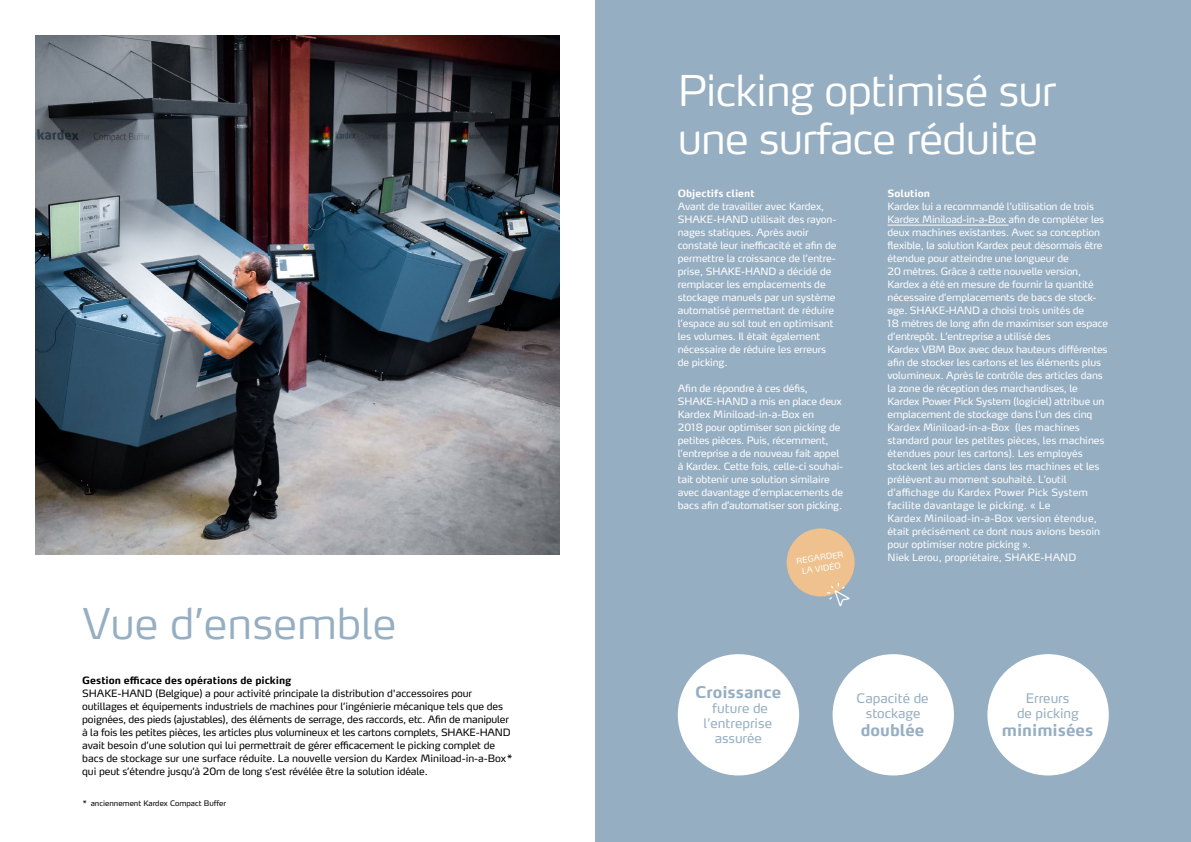
<style>
.page{position:relative;width:1191px;height:842px;background:#fff}
.page>*{position:absolute;margin:0;border:0;box-sizing:border-box;transform-origin:0 0}
.t1{font:300 42px/48px "Max Pro";letter-spacing:-.02em;color:#fff}
.t2{font:300 42px "Max Pro";color:#96aec2}
.t3{font:700 16px "Max Pro";color:#96aec2}
.t4{font:13px/15px "Max Pro";color:#96aec2;text-align:center}
.t5{font:10px/13px "Max Pro";letter-spacing:-.01em;color:#fff}
.t6{font:10px/13px "Max Pro";letter-spacing:-.01em;color:#000}
.t7{font:700 10px "Max Pro";color:#000}
.t8{font:700 10px "Max Pro";color:#fff}
.t9{font:8px/11px "Max Pro";color:#fff;text-align:center}
.t10{font:7.5px "Max Pro";color:#000}
</style>
<div class="page">
<div style="left:595px;top:0;width:596px;height:842px;background:#96aec2"></div>
<img style="left:36px;top:36px;width:524px;height:518px">
<hr style="left:887px;top:225px;width:121px;height:1px;background:#fff">
<div style="left:678px;top:654px;width:121px;height:121px;background:#fff;border-radius:50%"></div>
<div style="left:987px;top:654px;width:121px;height:121px;background:#fff;border-radius:50%"></div>
<div style="left:832px;top:654px;width:122px;height:121px;background:#fff;border-radius:50%"></div>
<div style="left:786px;top:528px;width:68px;height:68px;background:#eec18f;border-radius:50%"></div>
<svg style="left:826px;top:582px;width:24px;height:25px"></svg>
<h1 class="t2" style="left:82px;top:588px;width:315px">Vue d’ensemble</h1>
<p class="t7" style="left:82px;top:672px;width:211px">Gestion efficace des opérations de picking</p>
<p class="t6" style="left:82px;top:686px;width:432px">SHAKE-HAND (Belgique) a pour activité principale la distribution d'accessoires pour outillages et équipements industriels de machines pour l’ingénierie mécanique tels que des poignées, des pieds (ajustables), des éléments de serrage, des raccords, etc. Afin de manipuler à la fois les petites pièces, les articles plus volumineux et les cartons complets, SHAKE-HAND avait besoin d’une solution qui lui permettrait de gérer efficacement le picking complet de bacs de stockage sur une surface réduite. La nouvelle version du Kardex Miniload-in-a-Box* qui peut s’étendre jusqu’à 20m de long s’est révélée être la solution idéale.</p>
<p class="t10" style="left:82px;top:797px;width:145px">* anciennement Kardex Compact Buffer</p>
<h1 class="t1" style="left:677px;top:62px;width:380px">Picking optimisé sur une surface réduite</h1>
<p class="t8" style="left:887px;top:184px;width:44px">Solution</p>
<p class="t5" style="left:887px;top:199px;width:222px">Kardex lui a recommandé l’utilisation de trois Kardex Miniload-in-a-Box afin de compléter les deux machines existantes. Avec sa conception flexible, la solution Kardex peut désormais être étendue pour atteindre une longueur de<br>20 mètres. Grâce à cette nouvelle version, Kardex a été en mesure de fournir la quantité nécessaire d’emplacements de bacs de stock&shy;age. SHAKE-HAND a choisi trois unités de<br>18 mètres de long afin de maximiser son espace d’entrepôt. L’entreprise a utilisé des<br>Kardex VBM Box avec deux hauteurs différentes afin de stocker les cartons et les éléments plus volumineux. Après le contrôle des articles dans la zone de réception des marchandises, le Kardex Power Pick System (logiciel) attribue un emplacement de stockage dans l’un des cinq Kardex Miniload-in-a-Box (les machines standard pour les petites pièces, les machines étendues pour les cartons). Les employés stockent les articles dans les machines et les prélèvent au moment souhaité. L’outil d’affichage du Kardex Power Pick System facilite davantage le picking. « Le<br>Kardex Miniload-in-a-Box version étendue, était précisément ce dont nous avions besoin pour optimiser notre picking ».<br>Niek Lerou, propriétaire, SHAKE-HAND</p>
<p class="t8" style="left:678px;top:184px;width:78px">Objectifs client</p>
<p class="t5" style="left:678px;top:199px;width:160px">Avant de travailler avec Kardex,<br>SHAKE-HAND utilisait des rayon&shy;nages statiques. Après avoir constaté leur inefficacité et afin de permettre la croissance de l’entre&shy;prise, SHAKE-HAND a décidé de remplacer les emplacements de stockage manuels par un système automatisé permettant de réduire l’espace au sol tout en optimisant les volumes. Il était également nécessaire de réduire les erreurs de picking.</p>
<p class="t5" style="left:678px;top:381px;width:167px">Afin de répondre à ces défis, SHAKE-HAND a mis en place deux Kardex Miniload-in-a-Box en<br>2018 pour optimiser son picking de petites pièces. Puis, récemment, l’entreprise a de nouveau fait appel à Kardex. Cette fois, celle-ci souhai&shy;tait obtenir une solution similaire avec davantage d’emplacements de bacs afin d’automatiser son picking.</p>
<p class="t9" style="left:795px;top:554px;width:49px;rotate:-8deg">REGARDER<br>LA VIDÉO</p>
<h2 class="t3" style="left:695px;top:678px;width:88px">Croissance</h2>
<h3 class="t4" style="left:703px;top:700px;width:70px">future de l’entreprise assurée</h3>
<h3 class="t4" style="left:1017px;top:690px;width:63px">Erreurs<br>de picking</h3>
<h3 class="t4" style="left:856px;top:690px;width:74px">Capacité de stockage</h3>
<h2 class="t3" style="left:861px;top:716px;width:65px">doublée</h2>
<h2 class="t3" style="left:1001px;top:716px;width:93px">minimisées</h2>
</div>
